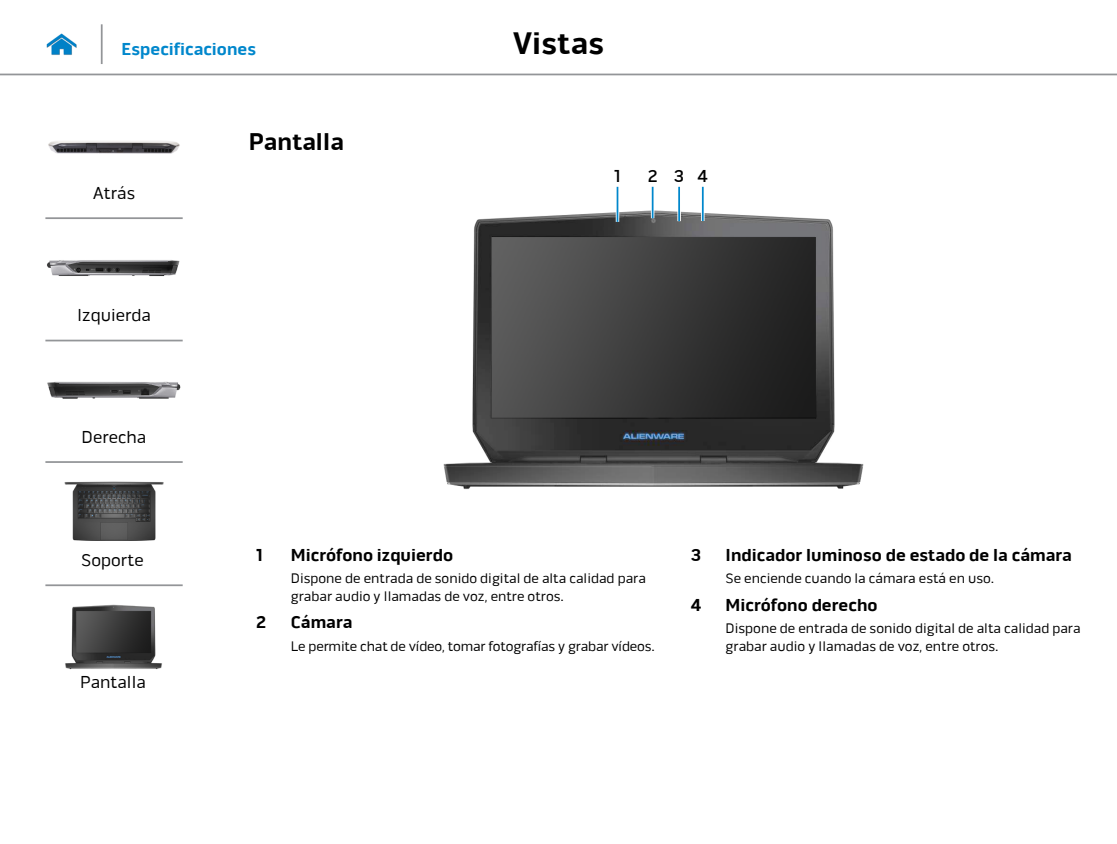
<style>
.page{position:relative;width:1117px;height:844px;background:#fff}
.page>*{position:absolute;margin:0;border:0;box-sizing:border-box;transform-origin:0 0}
.t1{font:700 31.5px "Pill Alt 600 mg";letter-spacing:.01em;color:#000}
.Head2{font:700 24.5px "Pill Alt 600 mg";color:#000}
.Callout_Head{font:700 17.5px "Pill Alt 600 mg";color:#000}
.t2{font:17.5px "Pill Alt 600 mg";color:#000}
.t3{font:700 17.5px "Pill Alt 600 mg";color:#0087cc}
.Callout-L{font:500 17.5px "Pill Alt 600 mg";color:#000}
.Callout_description{font:14px/17.5px "Pill Alt 600 mg";color:#000}
</style>
<div class="page">
<hr style="left:0;top:74px;width:1116px;height:1px;background:#939598">
<img style="left:46px;top:33px;width:31px;height:22px">
<img style="left:443px;top:210px;width:421px;height:280px">
<hr style="left:677px;top:187px;width:3px;height:34px;background:#fff">
<hr style="left:678px;top:187px;width:1px;height:34px;background:#0087cc">
<hr style="left:701px;top:187px;width:3px;height:34px;background:#fff">
<hr style="left:701px;top:187px;width:2px;height:34px;background:#0087cc">
<svg style="left:650px;top:187px;width:4px;height:31px"></svg>
<hr style="left:651px;top:187px;width:2px;height:31px;background:#0087cc">
<svg style="left:615px;top:187px;width:4px;height:35px"></svg>
<hr style="left:616px;top:187px;width:2px;height:35px;background:#0087cc">
<hr style="left:101px;top:24px;width:2px;height:40px;background:#939598">
<img style="left:48px;top:141px;width:132px;height:13px">
<img style="left:47px;top:260px;width:133px;height:16px">
<img style="left:47px;top:381px;width:134px;height:18px">
<img style="left:64px;top:481px;width:100px;height:59px">
<img style="left:65px;top:604px;width:97px;height:66px">
<hr style="left:45px;top:217px;width:138px;height:2px;background:#939598">
<hr style="left:45px;top:339px;width:138px;height:2px;background:#939598">
<hr style="left:45px;top:461px;width:138px;height:2px;background:#939598">
<hr style="left:45px;top:584px;width:138px;height:2px;background:#939598">
<p class="t3" style="left:122px;top:38px;width:136px">Especificaciones</p>
<h1 class="t1" style="left:512px;top:25px;width:93px">Vistas</h1>
<p class="t2" style="left:93px;top:182px;width:44px">Atrás</p>
<p class="t2" style="left:77px;top:305px;width:75px">Izquierda</p>
<p class="t2" style="left:82px;top:427px;width:66px">Derecha</p>
<p class="t2" style="left:81px;top:549px;width:64px">Soporte</p>
<p class="t2" style="left:80px;top:672px;width:67px">Pantalla</p>
<p class="Head2" style="left:249px;top:127px;width:97px">Pantalla</p>
<p class="Callout-L" style="left:614px;top:165px;width:8px">1</p>
<p class="Callout-L" style="left:647px;top:165px;width:11px">2</p>
<p class="Callout-L" style="left:673px;top:165px;width:12px">3</p>
<p class="Callout-L" style="left:697px;top:165px;width:12px">4</p>
<p class="Callout_Head" style="left:256px;top:544px;width:8px">1</p>
<p class="Callout_Head" style="left:291px;top:544px;width:164px">Micrófono izquierdo</p>
<p class="Callout_description" style="left:291px;top:569px;width:356px">Dispone de entrada de sonido digital de alta calidad para grabar audio y llamadas de voz, entre otros.</p>
<p class="Callout_Head" style="left:256px;top:612px;width:11px">2</p>
<p class="Callout_Head" style="left:291px;top:612px;width:63px">Cámara</p>
<p class="Callout_description" style="left:291px;top:637px;width:365px">Le permite chat de vídeo, tomar fotografías y grabar vídeos.</p>
<p class="Callout_Head" style="left:690px;top:544px;width:12px">3</p>
<p class="Callout_Head" style="left:725px;top:544px;width:348px">Indicador luminoso de estado de la cámara</p>
<p class="Callout_description" style="left:725px;top:569px;width:270px">Se enciende cuando la cámara está en uso.</p>
<p class="Callout_Head" style="left:690px;top:594px;width:12px">4</p>
<p class="Callout_Head" style="left:725px;top:594px;width:153px">Micrófono derecho</p>
<p class="Callout_description" style="left:725px;top:619px;width:356px">Dispone de entrada de sonido digital de alta calidad para grabar audio y llamadas de voz, entre otros.</p>
</div>
